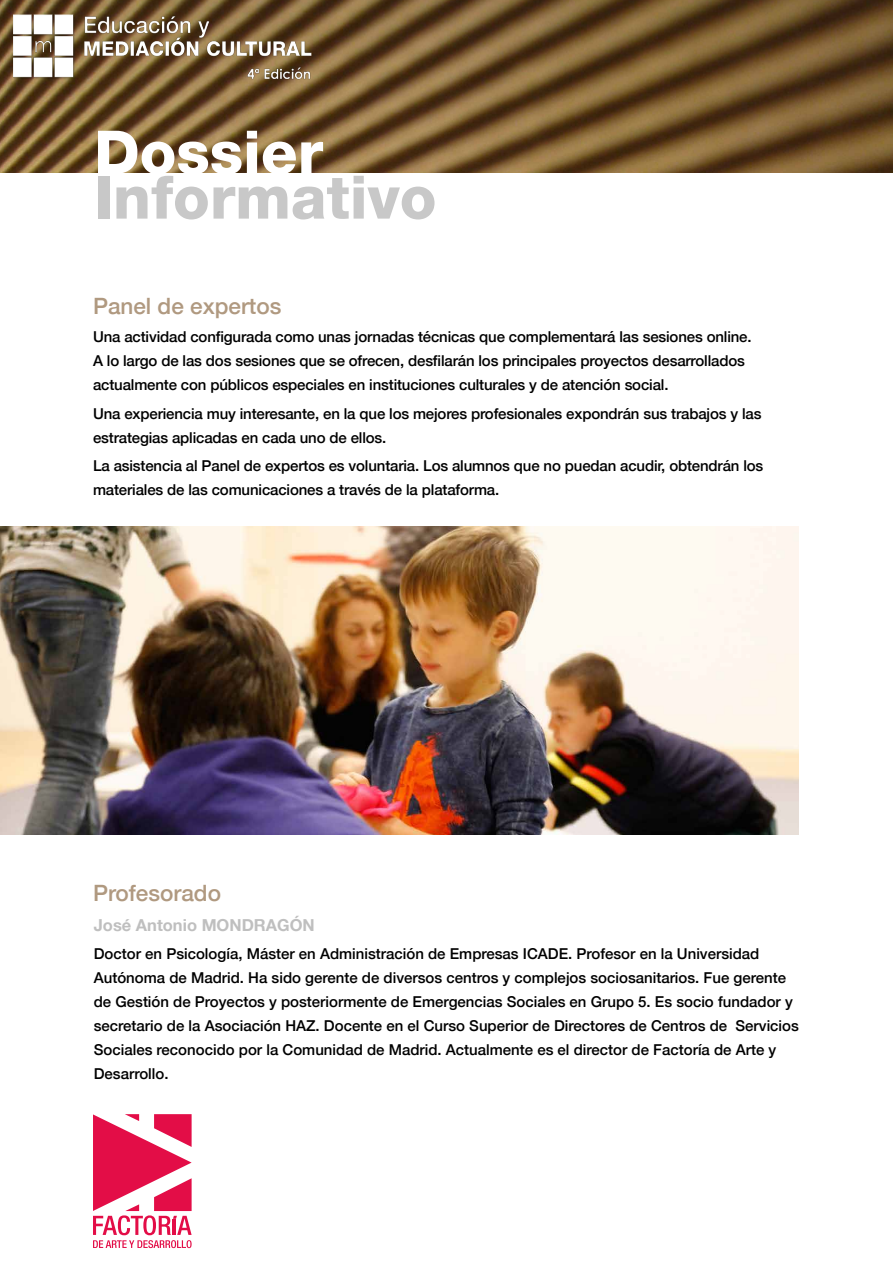
<style>
.page{position:relative;width:893px;height:1263px;background:#fff}
.page>*{position:absolute;margin:0;border:0;box-sizing:border-box;transform-origin:0 0}
.t1{font:800 60px "Helvetica 85";color:#c8c8c8}
.t2{font:800 60px "Helvetica 85";color:#fff}
.t3{font:500 22.5px "Helvetica 65";color:#b09980}
.t4{font:700 16.5px "Helvetica 75";color:#bfbfbf}
.t5{font:500 15px/24px "Helvetica 65";letter-spacing:-.01em;color:#000}
</style>
<div class="page">
<img style="left:0;top:0;width:893px;height:172px">
<img style="left:14px;top:14px;width:340px;height:70px">
<img style="left:0;top:526px;width:799px;height:309px">
<svg style="left:93px;top:1114px;width:99px;height:134px"></svg>
<hr style="left:173px;top:1220px;width:3px;height:15px;background:#e30d47">
<h1 class="t2" style="left:94px;top:117px;width:230px">Dossier</h1>
<h1 class="t1" style="left:94px;top:162px;width:344px">Informativo</h1>
<h2 class="t3" style="left:93px;top:292px;width:190px">Panel de expertos</h2>
<p class="t5" style="left:93px;top:325px;width:660px">Una actividad configurada como unas jornadas técnicas que complementará las sesiones online.<br>A lo largo de las dos sesiones que se ofrecen, desfilarán los principales proyectos desarrollados actualmente con públicos especiales en instituciones culturales y de atención social.</p>
<p class="t5" style="left:93px;top:401px;width:670px">Una experiencia muy interesante, en la que los mejores profesionales expondrán sus trabajos y las estrategias aplicadas en cada uno de ellos.</p>
<p class="t5" style="left:93px;top:453px;width:672px">La asistencia al Panel de expertos es voluntaria. Los alumnos que no puedan acudir, obtendrán los materiales de las comunicaciones a través de la plataforma.</p>
<h2 class="t3" style="left:93px;top:880px;width:130px">Profesorado</h2>
<p class="t4" style="left:94px;top:915px;width:222px">José Antonio MONDRAGÓN</p>
<p class="t5" style="left:94px;top:942px;width:707px">Doctor en Psicología, Máster en Administración de Empresas ICADE. Profesor en la Universidad Autónoma de Madrid. Ha sido gerente de diversos centros y complejos sociosanitarios. Fue gerente de Gestión de Proyectos y posteriormente de Emergencias Sociales en Grupo 5. Es socio fundador y secretario de la Asociación HAZ. Docente en el Curso Superior de Directores de Centros de Servicios Sociales reconocido por la Comunidad de Madrid. Actualmente es el director de Factoría de Arte y Desarrollo.</p>
</div>
